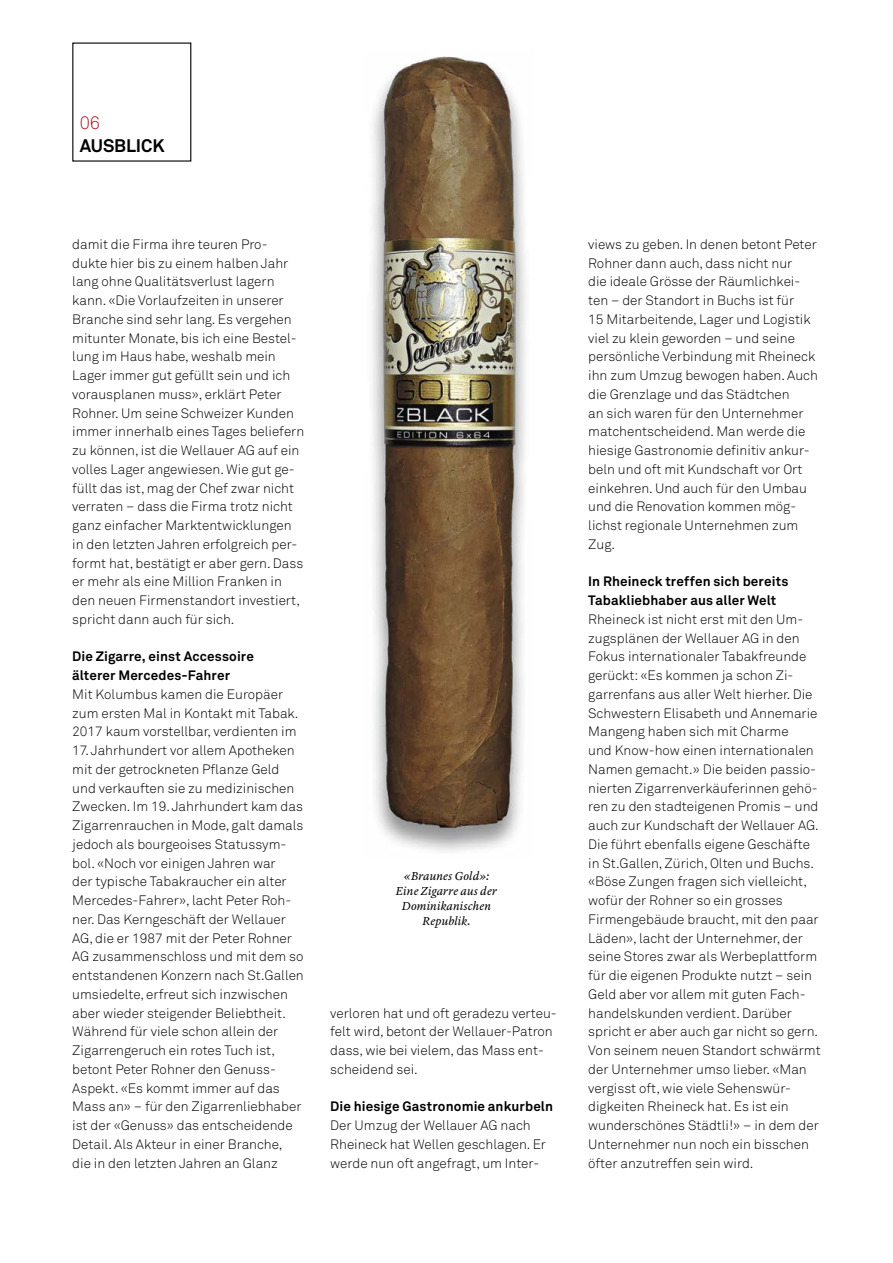
<style>
.page{position:relative;width:893px;height:1263px;background:#fff}
.page>*{position:absolute;margin:0;border:0;box-sizing:border-box;transform-origin:0 0}
.t1{font:700 18px "Akkurat Pro";letter-spacing:-.005em;color:#000}
.t2{font:300 18px "Akkurat Pro";color:#a9132a}
.t3{font:300 13.5px/18.8px "Akkurat Pro";color:#000}
.t4{font:700 13.5px/18.8px "Akkurat Pro";letter-spacing:.01em;color:#000}
.t5{font:italic 12px/15px "Lyon Text";letter-spacing:.015em;color:#000;text-align:center}
</style>
<div class="page">
<img style="left:372px;top:56px;width:154px;height:796px">
<h1 class="t2" style="left:80px;top:112px;width:22px">06</h1>
<h1 class="t1" style="left:80px;top:134px;width:86px">AUSBLICK</h1>
<p class="t3" style="left:72px;top:235px;width:234px">damit die Firma ihre teuren Pro&shy;dukte hier bis zu einem halben Jahr lang ohne Qualitätsverlust lagern kann. «Die Vorlaufzeiten in unserer Branche sind sehr lang. Es vergehen mitunter Monate, bis ich eine Bestel&shy;lung im Haus habe, weshalb mein Lager immer gut gefüllt sein und ich vorausplanen muss», erklärt Peter Rohner. Um seine Schweizer Kunden immer innerhalb eines Tages beliefern zu können, ist die Wellauer AG auf ein volles Lager angewiesen. Wie gut ge&shy;füllt das ist, mag der Chef zwar nicht verraten – dass die Firma trotz nicht ganz einfacher Marktentwicklungen in den letzten Jahren erfolgreich per&shy;formt hat, bestätigt er aber gern. Dass er mehr als eine Million Franken in den neuen Firmenstandort investiert, spricht dann auch für sich.</p>
<p class="t4" style="left:72px;top:647px;width:183px">Die Zigarre, einst Accessoire älterer Mercedes-Fahrer</p>
<p class="t3" style="left:72px;top:685px;width:228px">Mit Kolumbus kamen die Europäer zum ersten Mal in Kontakt mit Tabak.<br>2017 kaum vorstellbar, verdienten im</p>
<p class="t3" style="left:72px;top:741px;width:233px">17. Jahrhundert vor allem Apotheken mit der getrockneten Pflanze Geld und verkauften sie zu medizinischen Zwecken. Im 19. Jahrhundert kam das Zigarrenrauchen in Mode, galt damals jedoch als bourgeoises Statussym&shy;bol. «Noch vor einigen Jahren war<br>der typische Tabakraucher ein alter Mercedes-Fahrer», lacht Peter Roh&shy;ner. Das Kerngeschäft der Wellauer AG, die er 1987 mit der Peter Rohner AG zusammenschloss und mit dem so entstandenen Konzern nach St.Gallen umsiedelte, erfreut sich inzwischen aber wieder steigender Beliebtheit.<br>Während für viele schon allein der Zigarrengeruch ein rotes Tuch ist, betont Peter Rohner den Genuss-Aspekt. «Es kommt immer auf das Mass an» – für den Zigarrenliebhaber ist der «Genuss» das entscheidende Detail. Als Akteur in einer Branche, die in den letzten Jahren an Glanz</p>
<p class="t5" style="left:396px;top:868px;width:103px">«Braunes Gold»:<br>Eine Zigarre aus der<br>Dominikanischen<br>Republik.</p>
<p class="t3" style="left:330px;top:1004px;width:228px">verloren hat und oft geradezu verteu&shy;felt wird, betont der Wellauer-Patron dass, wie bei vielem, das Mass ent&shy;scheidend sei.</p>
<p class="t4" style="left:330px;top:1097px;width:224px">Die hiesige Gastronomie ankurbeln</p>
<p class="t3" style="left:330px;top:1116px;width:217px">Der Umzug der Wellauer AG nach<br>Rheineck hat Wellen geschlagen. Er werde nun oft angefragt, um Inter-</p>
<p class="t3" style="left:588px;top:235px;width:231px">views zu geben. In denen betont Peter<br>Rohner dann auch, dass nicht nur<br>die ideale Grösse der Räumlichkei&shy;ten – der Standort in Buchs ist für<br>15 Mitarbeitende, Lager und Logistik viel zu klein geworden – und seine persönliche Verbindung mit Rheineck ihn zum Umzug bewogen haben. Auch die Grenzlage und das Städtchen<br>an sich waren für den Unternehmer matchentscheidend. Man werde die hiesige Gastronomie definitiv ankur&shy;beln und oft mit Kundschaft vor Ort einkehren. Und auch für den Umbau und die Renovation kommen mög&shy;lichst regionale Unternehmen zum<br>Zug.</p>
<p class="t4" style="left:588px;top:572px;width:202px">In Rheineck treffen sich bereits<br>Tabakliebhaber aus aller Welt</p>
<p class="t3" style="left:588px;top:610px;width:234px">Rheineck ist nicht erst mit den Um&shy;zugsplänen der Wellauer AG in den Fokus internationaler Tabakfreunde gerückt: «Es kommen ja schon Zi&shy;garrenfans aus aller Welt hierher. Die Schwestern Elisabeth und Annemarie Mangeng haben sich mit Charme<br>und Know-how einen internationalen Namen gemacht.» Die beiden passio&shy;nierten Zigarrenverkäuferinnen gehö&shy;ren zu den stadteigenen Promis – und auch zur Kundschaft der Wellauer AG.<br>Die führt ebenfalls eigene Geschäfte in St.Gallen, Zürich, Olten und Buchs. «Böse Zungen fragen sich vielleicht, wofür der Rohner so ein grosses Firmengebäude braucht, mit den paar Läden», lacht der Unternehmer, der seine Stores zwar als Werbeplattform für die eigenen Produkte nutzt – sein Geld aber vor allem mit guten Fach&shy;handelskunden verdient. Darüber spricht er aber auch gar nicht so gern.<br>Von seinem neuen Standort schwärmt der Unternehmer umso lieber. «Man vergisst oft, wie viele Sehenswür&shy;digkeiten Rheineck hat. Es ist ein wunderschönes Städtli!» – in dem der Unternehmer nun noch ein bisschen öfter anzutreffen sein wird.</p>
</div>
